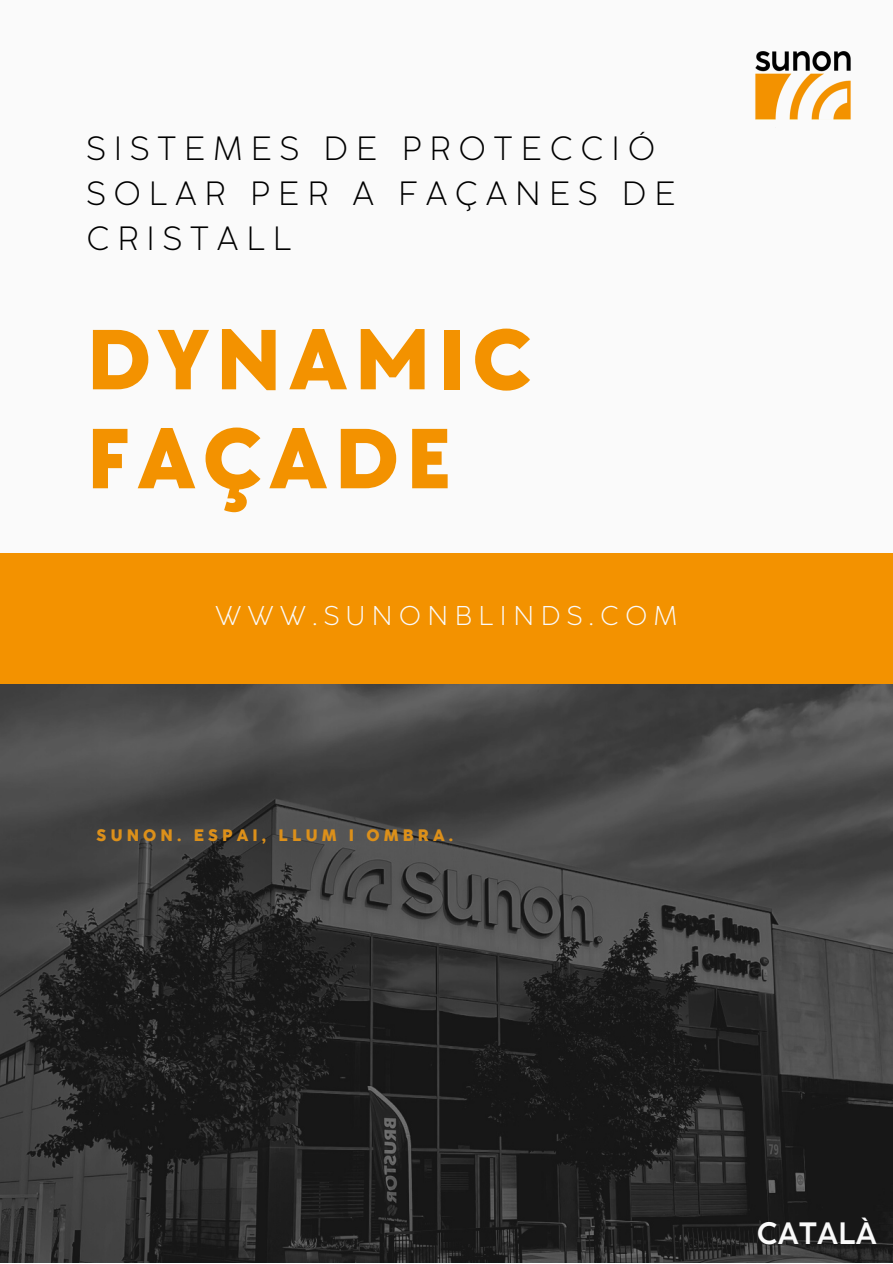
<style>
.page{position:relative;width:893px;height:1264px;background:#fff}
.page>*{position:absolute;margin:0;border:0;box-sizing:border-box;transform-origin:0 0}
.t1{font:800 88.65px/98.9px "TT Chocolates";letter-spacing:.08em;color:#f39200}
.t2{font:300 32.7px/45px "Coco Sharp L Trial";letter-spacing:.25em;color:#000}
.t3{font:700 30.75px "Coco Sharp XS Trial";color:#fafafa}
.t4{font:300 26.4px "Coco Sharp L Trial";letter-spacing:.25em;color:#fafafa}
.t5{font:800 16.5px "Coco Sharp XL Trial";letter-spacing:.25em;color:#dc901a}
</style>
<div class="page">
<div style="left:0;top:0;width:892px;height:1262px;background:#fafafa"></div>
<img style="left:0;top:683px;width:892px;height:579px">
<div style="left:0;top:553px;width:892px;height:130px;background:#f39200"></div>
<img style="left:755px;top:51px;width:96px;height:69px">
<p class="t2" style="left:87px;top:126px;width:590px">SISTEMES DE PROTECCIÓ<br>SOLAR PER A FAÇANES DE<br>CRISTALL</p>
<h1 class="t1" style="left:87px;top:313px;width:446px">DYNAMIC<br>FAÇADE</h1>
<p class="t4" style="left:215px;top:599px;width:463px">WWW.SUNONBLINDS.COM</p>
<p class="t5" style="left:97px;top:825px;width:358px">SUNON. ESPAI, LLUM I OMBRA.</p>
<p class="t3" style="left:756px;top:1214px;width:121px">CATALÀ</p>
</div>
